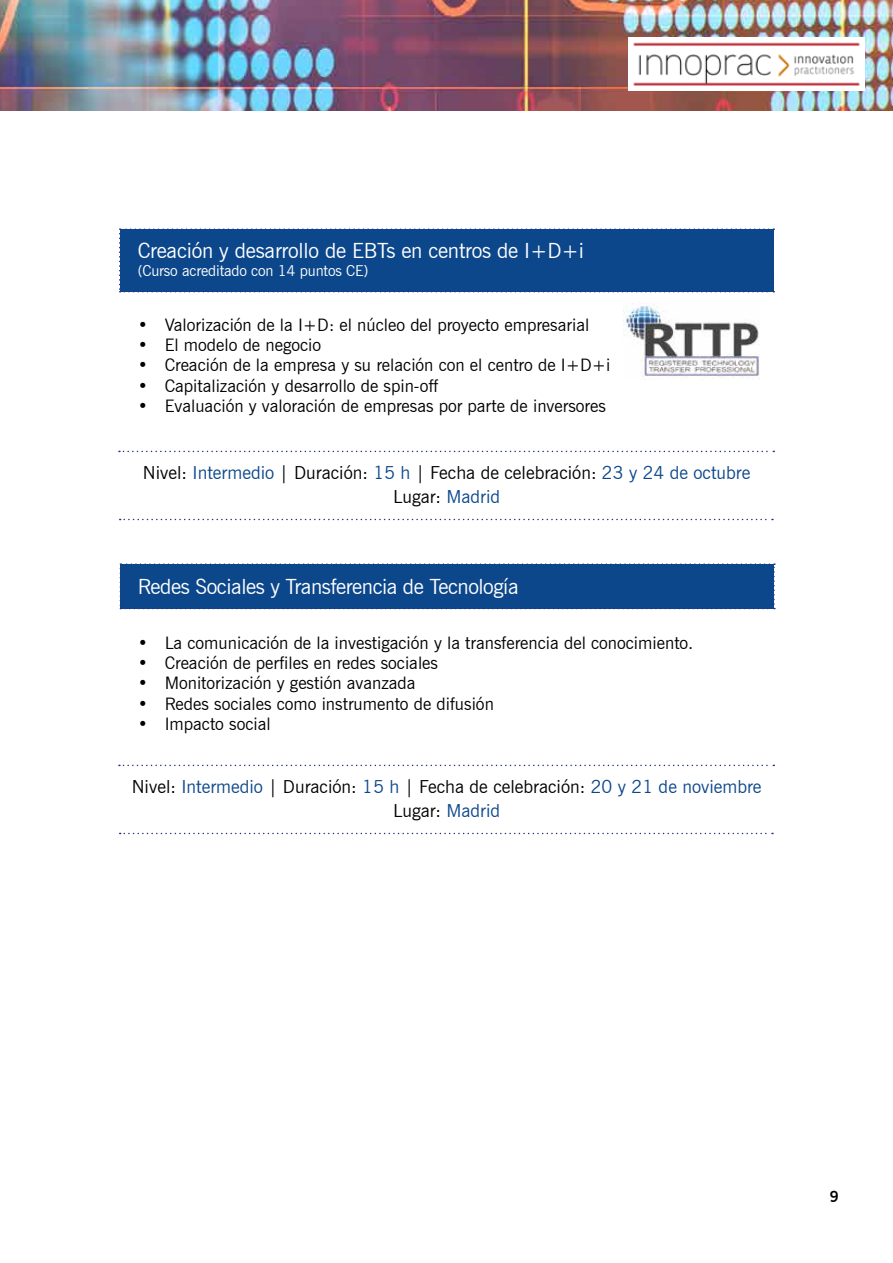
<style>
.page{position:relative;width:893px;height:1263px;background:#fff}
.page>*{position:absolute;margin:0;border:0;box-sizing:border-box;transform-origin:0 0}
.t1{font:21px "News Gothic BT";letter-spacing:-.02em;color:#fff}
.t2{font:18px/24px "News Gothic BT";color:#000;text-align:center}
.t3{font:17.25px "News Gothic BT";color:#000}
.t4{font:15px "News Gothic BT";letter-spacing:-.01em;color:#fff}
.t5{font:700 15px "News Gothic BT";color:#000}
.s1{color:#0c478b}
</style>
<div class="page">
<img style="left:0;top:0;width:893px;height:111px">
<img style="left:628px;top:37px;width:236px;height:53px">
<div style="left:120px;top:563px;width:655px;height:46px;background:#0c478b"></div>
<svg style="left:119px;top:765px;width:655px;height:1px"></svg>
<svg style="left:120px;top:833px;width:653px;height:1px"></svg>
<div style="left:119px;top:228px;width:655px;height:64px;background:#0c478b"></div>
<svg style="left:119px;top:451px;width:655px;height:1px"></svg>
<svg style="left:120px;top:519px;width:653px;height:1px"></svg>
<img style="left:624px;top:302px;width:136px;height:77px">
<p class="t1" style="left:138px;top:238px;width:448px">Creación y desarrollo de EBTs en centros de I+D+i</p>
<p class="t4" style="left:138px;top:261px;width:232px">(Curso acreditado con 14 puntos CE)</p>
<p class="t3" style="left:138px;top:314px;width:453px">• Valorización de la I+D: el núcleo del proyecto empresarial</p>
<p class="t3" style="left:138px;top:335px;width:185px">• El modelo de negocio</p>
<p class="t3" style="left:138px;top:355px;width:474px">• Creación de la empresa y su relación con el centro de I+D+i</p>
<p class="t3" style="left:138px;top:375px;width:302px">• Capitalización y desarrollo de spin-off</p>
<p class="t3" style="left:138px;top:395px;width:470px">• Evaluación y valoración de empresas por parte de inversores</p>
<p class="t2" style="left:143px;top:460px;width:609px">Nivel: <span class="s1">Intermedio</span> | Duración: <span class="s1">15 h</span> | Fecha de celebración: <span class="s1">23 y 24 de octubre<br></span>Lugar: <span class="s1">Madrid</span></p>
<p class="t1" style="left:138px;top:574px;width:382px">Redes Sociales y Transferencia de Tecnología</p>
<p class="t3" style="left:138px;top:632px;width:557px">• La comunicación de la investigación y la transferencia del conocimiento.</p>
<p class="t3" style="left:138px;top:652px;width:302px">• Creación de perfiles en redes sociales</p>
<p class="t3" style="left:138px;top:673px;width:279px">• Monitorización y gestión avanzada</p>
<p class="t3" style="left:138px;top:693px;width:358px">• Redes sociales como instrumento de difusión</p>
<p class="t3" style="left:138px;top:713px;width:135px">• Impacto social</p>
<p class="t2" style="left:132px;top:774px;width:631px">Nivel: <span class="s1">Intermedio</span> | Duración: <span class="s1">15 h</span> | Fecha de celebración: <span class="s1">20 y 21 de noviembre<br></span>Lugar: <span class="s1">Madrid</span></p>
<p class="t5" style="left:830px;top:1188px;width:11px">9</p>
</div>
